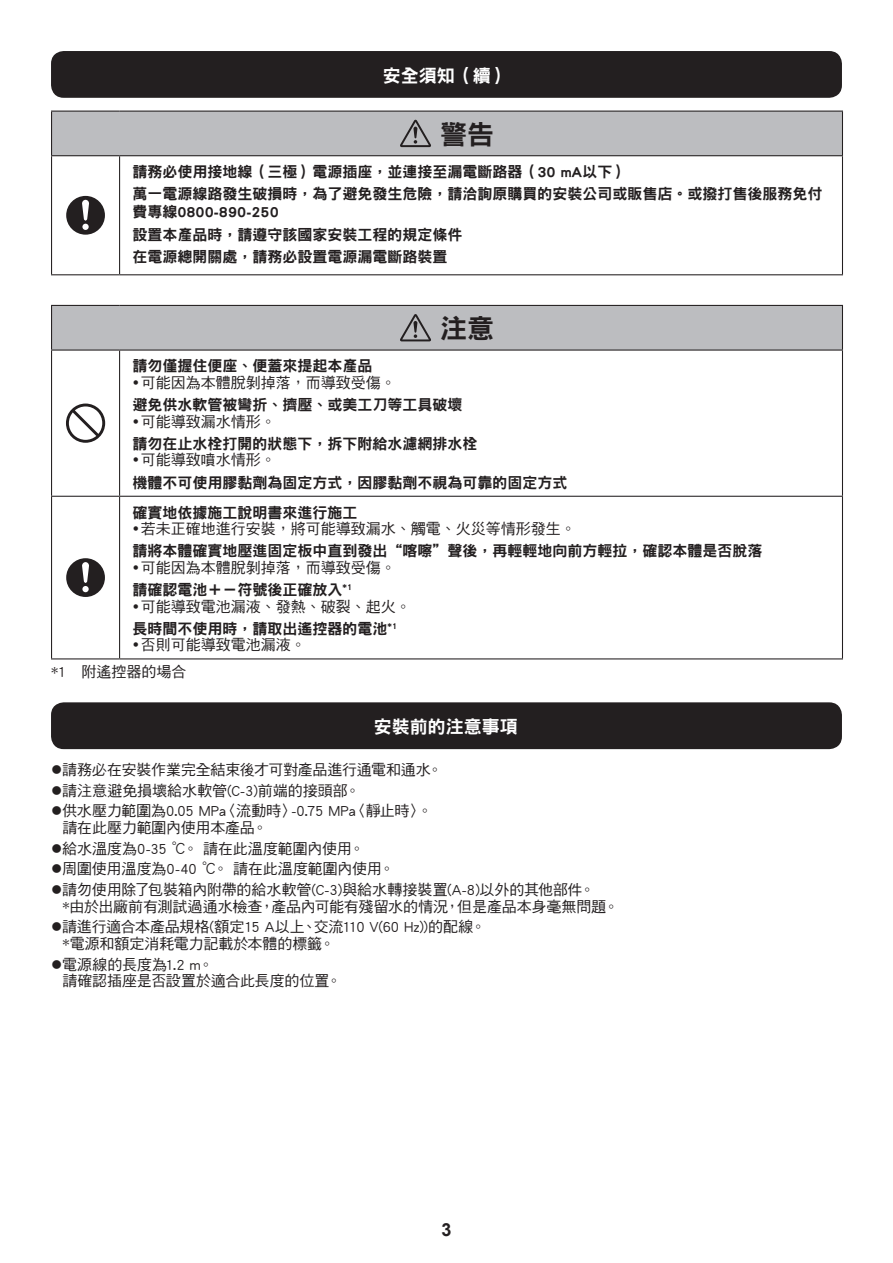
<style>
.page{position:relative;width:893px;height:1263px;background:#fff}
.page>*{position:absolute;margin:0;border:0;box-sizing:border-box;transform-origin:0 0}
.t1{font:27px "DF Hei Std W9";color:#231f20}
.t2{font:18px "DF Hei Std W9";color:#fff}
.t3{font:700 18px "Arial";color:#231f20}
.t4{font:15px/20.7px "DF Hei Std W5";color:#231f20}
.t5{font:15px/22.2px "DF Hei Std W9";color:#231f20}
</style>
<div class="page">
<div style="left:51px;top:51px;width:791px;height:47px;background:#231f20;border-radius:13px"></div>
<div style="left:51px;top:702px;width:791px;height:47px;background:#231f20;border-radius:13px"></div>
<div style="left:52px;top:111px;width:790px;height:45px;background:#bcbdc0"></div>
<hr style="left:51px;top:111px;width:69px;height:1px;background:#231f20">
<hr style="left:51px;top:112px;width:1px;height:43px;background:#231f20">
<hr style="left:120px;top:111px;width:723px;height:1px;background:#231f20">
<hr style="left:51px;top:155px;width:69px;height:1px;background:#231f20">
<hr style="left:51px;top:156px;width:1px;height:118px;background:#231f20">
<hr style="left:120px;top:155px;width:723px;height:1px;background:#231f20">
<hr style="left:119px;top:156px;width:1px;height:118px;background:#231f20">
<hr style="left:51px;top:274px;width:69px;height:1px;background:#231f20">
<hr style="left:120px;top:274px;width:723px;height:1px;background:#231f20">
<hr style="left:842px;top:112px;width:1px;height:43px;background:#231f20">
<hr style="left:842px;top:156px;width:1px;height:118px;background:#231f20">
<svg style="left:400px;top:120px;width:31px;height:27px"></svg>
<div style="left:66px;top:196px;width:39px;height:39px;background:#231f20;border-radius:50%"></div>
<div style="left:82px;top:224px;width:7px;height:6px;background:#fff;border-radius:50%"></div>
<svg style="left:82px;top:200px;width:7px;height:21px"></svg>
<div style="left:52px;top:305px;width:790px;height:45px;background:#bcbdc0"></div>
<hr style="left:51px;top:305px;width:69px;height:1px;background:#231f20">
<hr style="left:51px;top:306px;width:1px;height:43px;background:#231f20">
<hr style="left:120px;top:305px;width:723px;height:1px;background:#231f20">
<hr style="left:51px;top:349px;width:69px;height:2px;background:#231f20">
<hr style="left:51px;top:351px;width:1px;height:145px;background:#231f20">
<hr style="left:120px;top:349px;width:723px;height:2px;background:#231f20">
<hr style="left:119px;top:351px;width:1px;height:145px;background:#231f20">
<hr style="left:51px;top:496px;width:69px;height:1px;background:#231f20">
<hr style="left:51px;top:497px;width:1px;height:161px;background:#231f20">
<hr style="left:120px;top:496px;width:723px;height:1px;background:#231f20">
<hr style="left:119px;top:497px;width:1px;height:161px;background:#231f20">
<hr style="left:51px;top:658px;width:69px;height:1px;background:#231f20">
<hr style="left:120px;top:658px;width:723px;height:1px;background:#231f20">
<hr style="left:842px;top:306px;width:1px;height:43px;background:#231f20">
<hr style="left:842px;top:351px;width:1px;height:145px;background:#231f20">
<hr style="left:842px;top:497px;width:1px;height:161px;background:#231f20">
<svg style="left:400px;top:314px;width:31px;height:27px"></svg>
<svg style="left:66px;top:403px;width:39px;height:40px"></svg>
<div style="left:66px;top:558px;width:39px;height:39px;background:#231f20;border-radius:50%"></div>
<div style="left:82px;top:586px;width:7px;height:6px;background:#fff;border-radius:50%"></div>
<svg style="left:82px;top:562px;width:7px;height:21px"></svg>
<p class="t2" style="left:383px;top:66px;width:128px">安全須知（續）</p>
<h1 class="t1" style="left:440px;top:120px;width:55px">警告</h1>
<p class="t5" style="left:132px;top:160px;width:692px">請務必使用接地線（三極）電源插座，並連接至漏電斷路器（30 mA以下）<br>萬一電源線路發生破損時，為了避免發生危險，請洽詢原購買的安裝公司或販售店。或撥打售後服務免付</p>
<p class="t5" style="left:132px;top:201px;width:332px">費專線0800-890-250<br>設置本產品時，請遵守該國家安裝工程的規定條件在電源總開關處，請務必設置電源漏電斷路裝置</p>
<h1 class="t1" style="left:440px;top:314px;width:55px">注意</h1>
<p class="t5" style="left:132px;top:355px;width:241px">請勿僅握住便座、便蓋來提起本產品</p>
<p class="t4" style="left:141px;top:372px;width:256px">可能因為本體脫剝掉落，而導致受傷。</p>
<p class="t5" style="left:132px;top:393px;width:332px">避免供水軟管被彎折、擠壓、或美工刀等工具破壞</p>
<p class="t4" style="left:141px;top:411px;width:136px">可能導致漏水情形。</p>
<p class="t5" style="left:132px;top:432px;width:347px">請勿在止水栓打開的狀態下，拆下附給水濾網排水栓</p>
<p class="t4" style="left:141px;top:449px;width:136px">可能導致噴水情形。</p>
<p class="t5" style="left:132px;top:467px;width:437px;line-height:30px">機體不可使用膠黏劑為固定方式，因膠黏劑不視為可靠的固定方式確實地依據施工說明書來進行施工</p>
<p class="t4" style="left:141px;top:518px;width:436px">若未正確地進行安裝，將可能導致漏水、觸電、火災等情形發生。</p>
<p class="t5" style="left:132px;top:540px;width:632px">請將本體確實地壓進固定板中直到發出“喀嚓＂聲後，再輕輕地向前方輕拉，確認本體是否脫落</p>
<p class="t4" style="left:141px;top:557px;width:256px">可能因為本體脫剝掉落，而導致受傷。</p>
<p class="t5" style="left:132px;top:578px;width:221px">請確認電池＋－符號後正確放入<sup>*1</sup></p>
<p class="t4" style="left:141px;top:596px;width:271px">可能導致電池漏液、發熱、破裂、起火。</p>
<p class="t5" style="left:132px;top:617px;width:266px">長時間不使用時，請取出遙控器的電池<sup>*1</sup></p>
<p class="t4" style="left:51px;top:632px;width:256px;line-height:26.2px;text-indent:90px">否則可能導致電池漏液。*1　附遙控器的場合</p>
<p class="t2" style="left:374px;top:717px;width:145px">安裝前的注意事項</p>
<p class="t4" style="left:62px;top:759px;width:382px">請務必在安裝作業完全結束後才可對產品進行通電和通水。請注意避免損壞給水軟管(C-3)前端的接頭部。<br>供水壓力範圍為0.05 MPa〈流動時〉-0.75 MPa〈靜止時〉。</p>
<p class="t4" style="left:62px;top:817px;width:534px">請在此壓力範圍內使用本產品。<br>給水溫度為0-35 ℃。 請在此溫度範圍內使用。<br>周圍使用溫度為0-40 ℃。 請在此溫度範圍內使用。<br>請勿使用除了包裝箱內附帶的給水軟管(C-3)與給水轉接裝置(A-8)以外的其他部件。</p>
<p class="t4" style="left:62px;top:895px;width:558px">*由於出廠前有測試過通水檢查，產品內可能有殘留水的情況，但是產品本身毫無問題。請進行適合本產品規格(額定15 A以上、交流110 V(60 Hz))的配線。</p>
<p class="t4" style="left:62px;top:933px;width:274px">*電源和額定消耗電力記載於本體的標籤。電源線的長度為1.2 m。</p>
<p class="t4" style="left:63px;top:970px;width:281px">請確認插座是否設置於適合此長度的位置。</p>
<p class="t3" style="left:441px;top:1217px;width:12px">3</p>
</div>
